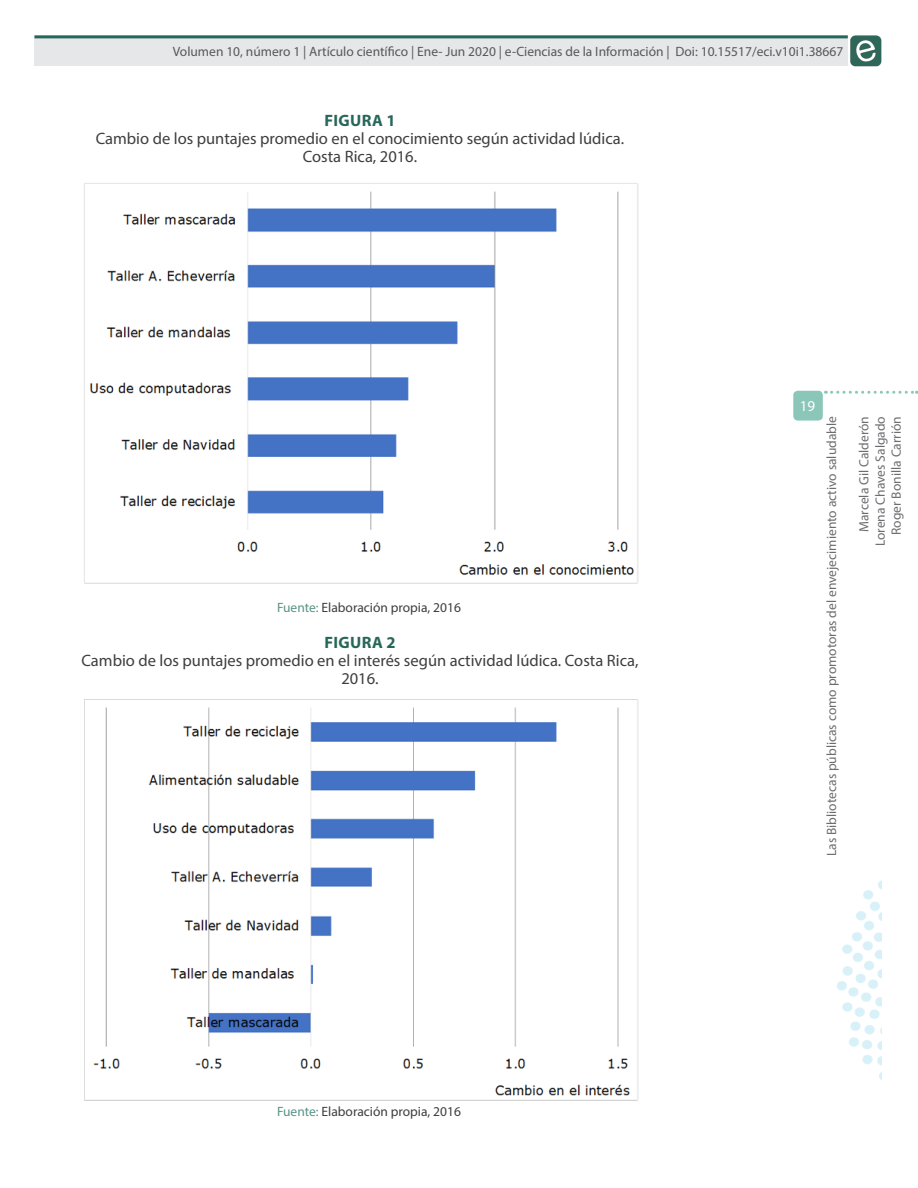
<style>
.page{position:relative;width:918px;height:1188px;background:#fff}
.page>*{position:absolute;margin:0;border:0;box-sizing:border-box;transform-origin:0 0}
.Descripción_ilustrac{font:16.5px/18px "Myriad Pro";color:#3e3e3f;text-align:center}
.Título_ilustración{font:700 16.5px "Myriad Pro";letter-spacing:.02em;color:#276759}
.t1{font:15px "Myriad Pro";color:#fff}
.t2{font:13.5px/16.2px "Myriad Pro";color:#6c6d70;text-align:right}
.t3{font:13.5px "Myriad Pro";color:#57585a}
.Descripción_pie_ilus{font:13.5px "Myriad Pro";color:#3e3e3f}
.s1{color:#599486}
</style>
<div class="page">
<img style="left:850px;top:35px;width:32px;height:32px">
<div style="left:34px;top:35px;width:814px;height:31px;background:#e6e7e9"></div>
<hr style="left:34px;top:35px;width:814px;height:3px;background:#23685a">
<svg style="left:832px;top:391px;width:85px;height:3px"></svg>
<div style="left:793px;top:391px;width:30px;height:30px;background:#8bc7b9;border-radius:4px"></div>
<img style="left:837px;top:880px;width:45px;height:200px">
<img style="left:84px;top:183px;width:555px;height:401px">
<img style="left:84px;top:699px;width:555px;height:402px">
<p class="t3" style="left:173px;top:43px;width:672px">Volumen 10, número 1 | Artículo científico | Ene- Jun 2020 | e-Ciencias de la Información | Doi: 10.15517/eci.v10i1.38667</p>
<p class="Título_ilustración" style="left:325px;top:110px;width:72px">FIGURA 1</p>
<p class="Descripción_ilustrac" style="left:96px;top:129px;width:530px">Cambio de los puntajes promedio en el conocimiento según actividad lúdica.<br>Costa Rica, 2016.</p>
<p class="Descripción_pie_ilus" style="left:277px;top:599px;width:185px"><span class="s1">Fuente:</span> Elaboración propia, 2016</p>
<p class="Título_ilustración" style="left:325px;top:632px;width:72px">FIGURA 2</p>
<p class="Descripción_ilustrac" style="left:82px;top:651px;width:558px">Cambio de los puntajes promedio en el interés según actividad lúdica. Costa Rica,<br>2016.</p>
<p class="Descripción_pie_ilus" style="left:277px;top:1103px;width:185px"><span class="s1">Fuente:</span> Elaboración propia, 2016</p>
<p class="t1" style="left:800px;top:397px;width:17px">19</p>
<p class="t2" style="left:823px;top:856px;width:442px;rotate:-90deg">Las Bibliotecas públicas como promotoras del envejecimiento activo saludable</p>
<p class="t2" style="left:856px;top:546px;width:132px;rotate:-90deg">Marcela Gil Calderón<br>Lorena Chaves Salgado<br>Roger Bonilla Carrión</p>
</div>
